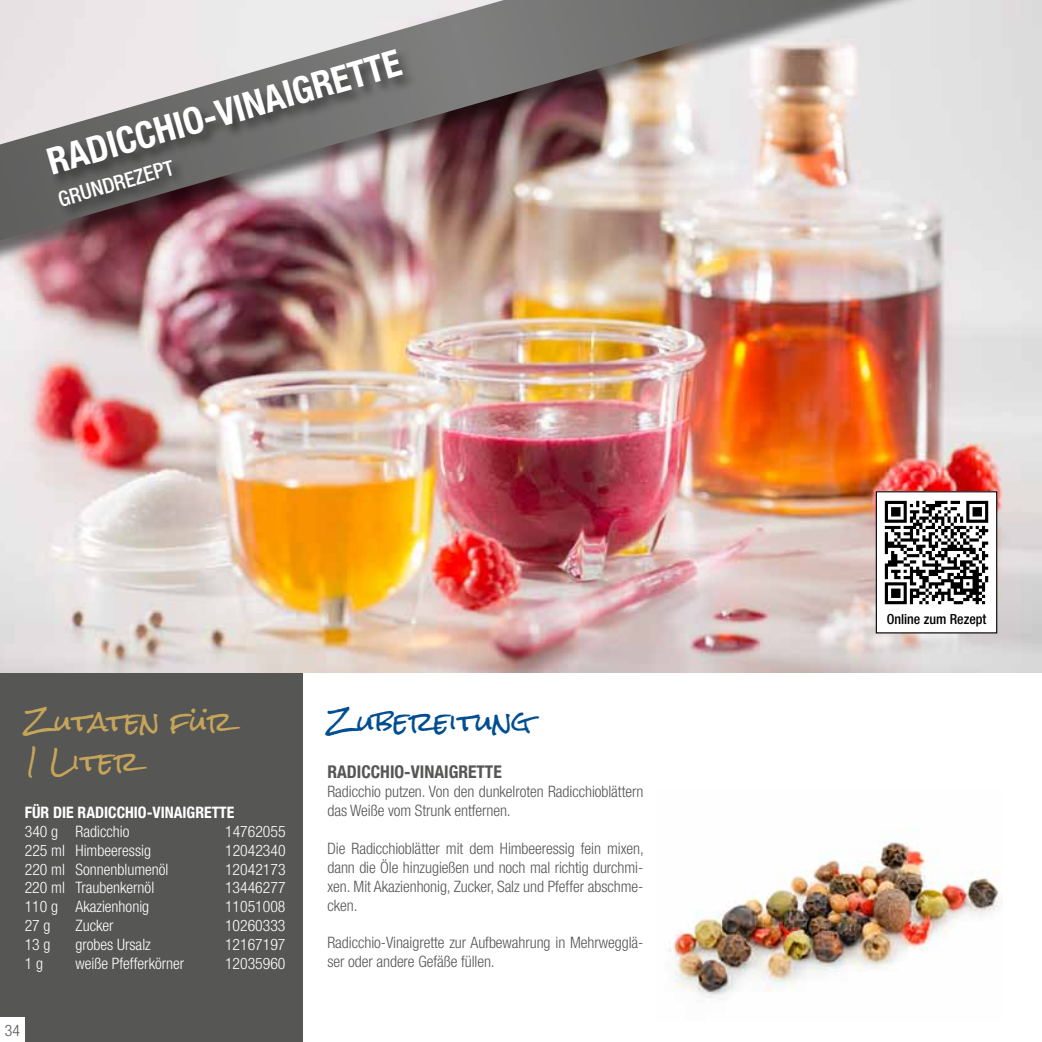
<style>
.page{position:relative;width:1042px;height:1042px;background:#fff}
.page>*{position:absolute;margin:0;border:0;box-sizing:border-box;transform-origin:0 0}
.t1{font:700 condensed 36.75px "Helvetica Neue LT Com";color:#fff}
.t2{font:26.25px/40.2px "Rock Salt";color:#c6a559}
.t3{font:26.25px "Rock Salt";color:#004e91}
.t4{font:500 condensed 21px "Helvetica Neue LT Com";color:#fff}
.t5{font:700 condensed 17.5px "Helvetica Neue LT Com";color:#565655}
.t6{font:300 condensed 15.75px/18.9px "Helvetica Neue LT Com";letter-spacing:-.005em;color:#565655}
.t7{font:300 condensed 15.75px "Helvetica Neue LT Com";color:#fff}
.t8{font:700 condensed 15.75px "Helvetica Neue LT Com";color:#fff}
.t9{font:500 condensed 14px "Helvetica Neue LT Com";color:#000}
</style>
<div class="page">
<div style="left:0;top:672px;width:303px;height:370px;background:#565655"></div>
<div style="left:0;top:1017px;width:25px;height:25px;background:#fff"></div>
<img style="left:669px;top:830px;width:331px;height:168px">
<img style="left:0;top:322px;width:1042px;height:350px">
<div style="left:876px;top:492px;width:120px;height:141px;background:#fff"></div>
<div style="left:876px;top:491px;width:121px;height:142px;border:1px solid #000"></div>
<svg style="left:884px;top:500px;width:105px;height:105px"></svg>
<svg style="left:885px;top:501px;width:103px;height:103px"></svg>
<div style="left:0;top:0;width:1042px;height:322px;background:#000;opacity:.55"></div>
<img style="left:0;top:0;width:838px;height:240px">
<div style="left:46px;top:49px;width:371px;height:171px;background:#000;opacity:.48"></div>
<h1 class="t1" style="left:42px;top:141px;width:367px;rotate:-16deg">RADICCH IO-VINAIGRETTE</h1>
<h3 class="t4" style="left:55px;top:187px;width:120px;rotate:-16deg">Grundrezept</h3>
<h2 class="t2" style="left:25px;top:703px;width:209px">Zutaten für<br>1 Liter</h2>
<p class="t8" style="left:25px;top:803px;width:211px">FÜR DIE RADICCH IO-VINAIGRETTE</p>
<p class="t7" style="left:25px;top:822px;width:106px">340 g Radicchio</p>
<p class="t7" style="left:225px;top:822px;width:62px">14762055</p>
<p class="t7" style="left:25px;top:841px;width:128px">225 ml Himbeeressig</p>
<p class="t7" style="left:225px;top:841px;width:62px">12042340</p>
<p class="t7" style="left:25px;top:860px;width:145px">220 ml Sonnenblumenöl</p>
<p class="t7" style="left:225px;top:860px;width:62px">12042173</p>
<p class="t7" style="left:25px;top:879px;width:131px">220 ml Traubenkernöl</p>
<p class="t7" style="left:225px;top:879px;width:62px">13446277</p>
<p class="t7" style="left:25px;top:898px;width:126px">110 g Akazienhonig</p>
<p class="t7" style="left:225px;top:898px;width:62px">11051008</p>
<p class="t7" style="left:25px;top:916px;width:27px">27 g</p>
<p class="t7" style="left:75px;top:916px;width:40px">Zucker</p>
<p class="t7" style="left:225px;top:916px;width:62px">10260333</p>
<p class="t7" style="left:25px;top:935px;width:27px">13 g</p>
<p class="t7" style="left:75px;top:935px;width:77px">grobes Ursalz</p>
<p class="t7" style="left:225px;top:935px;width:62px">12167197</p>
<p class="t7" style="left:25px;top:954px;width:20px">1 g</p>
<p class="t7" style="left:75px;top:954px;width:110px">weiße Pfefferkörner</p>
<p class="t7" style="left:225px;top:954px;width:62px">12035960</p>
<p class="t6" style="left:5px;top:1020px;width:17px">34</p>
<h2 class="t3" style="left:327px;top:707px;width:205px">Zubereitung</h2>
<p class="t5" style="left:327px;top:761px;width:176px">RADICCH IO-VINAIGRETTE</p>
<p class="t6" style="left:327px;top:782px;width:317px">Radicchio putzen. Von den dunkelroten Radicchioblättern das Weiße vom Strunk entfernen.</p>
<p class="t6" style="left:327px;top:839px;width:318px;text-align:justify">Die Radicchioblätter mit dem Himbeeressig fein mixen, dann die Öle hinzugießen und noch mal richtig durchmi&shy;xen. Mit Akazienhonig, Zucker, Salz und Pfeffer abschme&shy;cken.</p>
<p class="t6" style="left:327px;top:933px;width:317px">Radicchio-Vinaigrette zur Aufbewahrung in Mehrwegglä&shy;ser oder andere Gefäße füllen.</p>
<p class="t9" style="left:886px;top:611px;width:101px">Online zum Rezept</p>
</div>
